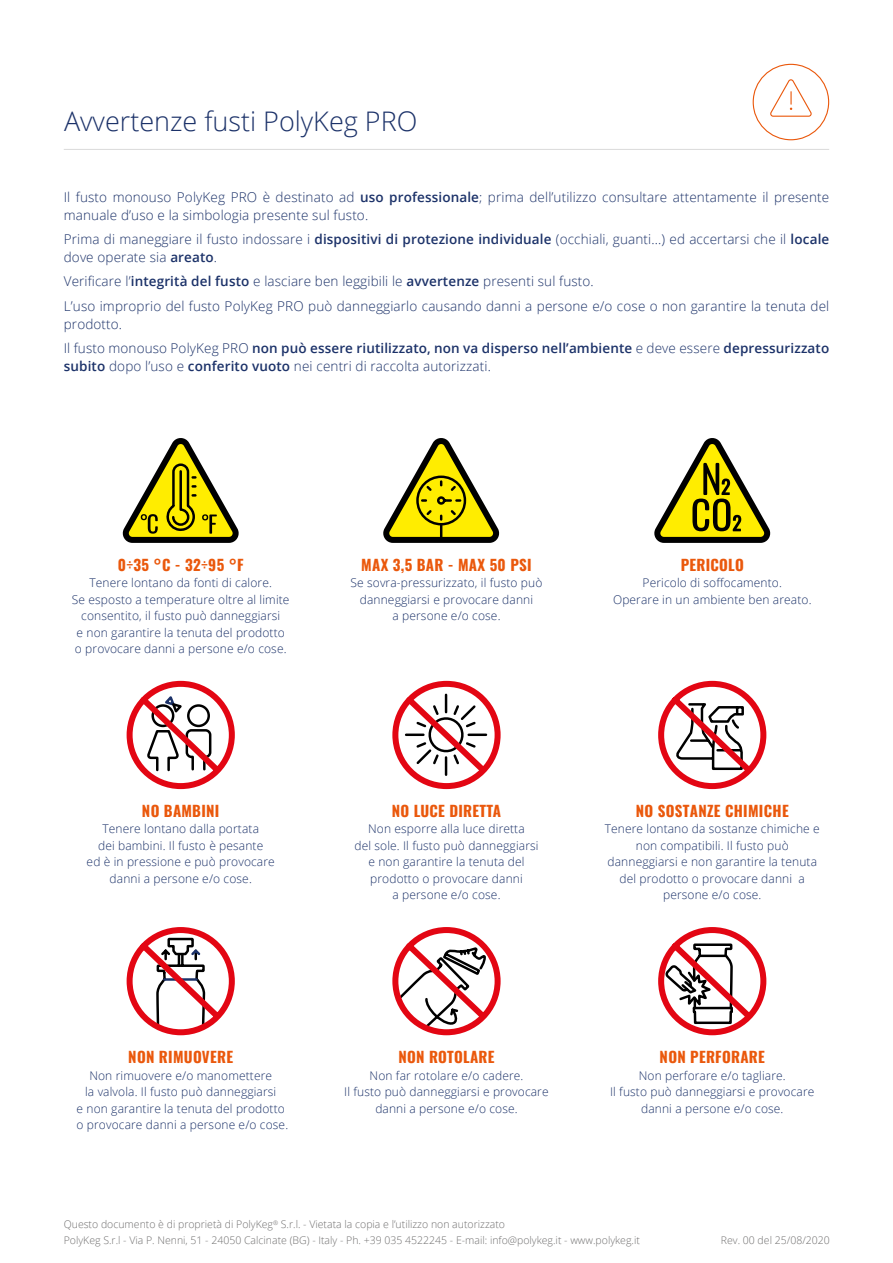
<style>
.page{position:relative;width:893px;height:1263px;background:#fff}
.page>*{position:absolute;margin:0;border:0;box-sizing:border-box;transform-origin:0 0}
.t1{font:300 27px "Open Sans";color:#1c3269}
.t2{font:700 15px "Oswald";letter-spacing:.02em;color:#ea580c}
.t3{font:300 13.5px/18px "Open Sans";letter-spacing:.01em;color:#1c3269}
.t4{font:600 13.5px/24.5px "Open Sans";letter-spacing:.01em;color:#1c3269}
.t5{font:300 12px/16.5px "Open Sans";letter-spacing:.01em;color:#1c3269;text-align:center}
.t6{font:300 10.5px/15.8px "Open Sans";color:#706f6f}
.s1{font-weight:600}
.s2{font-weight:300}
</style>
<div class="page">
<div style="left:753px;top:64px;width:76px;height:76px;border:1px solid #ea580c;border-radius:50%"></div>
<svg style="left:770px;top:79px;width:42px;height:38px"></svg>
<hr style="left:64px;top:149px;width:765px;height:1px;background:#dadada">
<svg style="left:122px;top:438px;width:117px;height:105px"></svg>
<svg style="left:383px;top:438px;width:117px;height:105px"></svg>
<svg style="left:654px;top:438px;width:117px;height:105px"></svg>
<svg style="left:126px;top:680px;width:109px;height:110px"></svg>
<svg style="left:658px;top:680px;width:109px;height:110px"></svg>
<svg style="left:126px;top:927px;width:109px;height:109px"></svg>
<svg style="left:392px;top:680px;width:109px;height:356px"></svg>
<svg style="left:658px;top:927px;width:109px;height:109px"></svg>
<h1 class="t1" style="left:64px;top:102px;width:355px">Avvertenze fusti PolyKeg PRO</h1>
<p class="t3" style="left:64px;top:187px;width:767px">Il fusto monouso PolyKeg PRO è destinato ad <span class="s1">uso professionale</span>; prima dell’utilizzo consultare attentamente il presente manuale d’uso e la simbologia presente sul fusto.</p>
<p class="t3" style="left:64px;top:230px;width:767px">Prima di maneggiare il fusto indossare i <span class="s1">dispositivi di protezione individuale</span> (occhiali, guanti...) ed accertarsi che il <span class="s1">locale </span>dove operate sia <span class="s1">areato</span>.</p>
<p class="t3" style="left:64px;top:269px;width:767px;line-height:24.5px">Verificare l’<span class="s1">integrità del fusto</span> e lasciare ben leggibili le <span class="s1">avvertenze</span> presenti sul fusto.<br>L’uso improprio del fusto PolyKeg PRO può danneggiarlo causando danni a persone e/o cose o non garantire la tenuta del</p>
<p class="t4" style="left:64px;top:311px;width:767px"><span class="s2">prodotto.<br>Il fusto monouso PolyKeg PRO</span> non può essere riutilizzato, non va disperso nell’ambiente <span class="s2">e deve essere</span> depressurizzato</p>
<p class="t3" style="left:64px;top:357px;width:429px"><span class="s1">subito</span> dopo l’uso e <span class="s1">conferito vuoto</span> nei centri di raccolta autorizzati.</p>
<p class="t2" style="left:118px;top:551px;width:127px">0÷35 °C - 32÷95 °F</p>
<p class="t5" style="left:72px;top:574px;width:219px">Tenere lontano da fonti di calore.<br>Se esposto a temperature oltre al limite consentito, il fusto può danneggiarsi<br>e non garantire la tenuta del prodotto o provocare danni a persone e/o cose.</p>
<p class="t2" style="left:142px;top:797px;width:79px">NO BAMBINI</p>
<p class="t5" style="left:87px;top:820px;width:190px">Tenere lontano dalla portata<br>dei bambini. Il fusto è pesante<br>ed è in pressione e può provocare danni a persone e/o cose.</p>
<p class="t2" style="left:361px;top:551px;width:172px">MAX 3,5 BAR - MAX 50 PSI</p>
<p class="t5" style="left:351px;top:574px;width:193px">Se sovra-pressurizzato, il fusto può danneggiarsi e provocare danni<br>a persone e/o cose.</p>
<p class="t2" style="left:392px;top:797px;width:111px">NO LUCE DIRETTA</p>
<p class="t5" style="left:354px;top:820px;width:186px">Non esporre alla luce diretta<br>del sole. Il fusto può danneggiarsi e non garantire la tenuta del prodotto o provocare danni<br>a persone e/o cose.</p>
<p class="t2" style="left:681px;top:551px;width:65px">PERICOLO</p>
<p class="t5" style="left:613px;top:574px;width:200px">Pericolo di soffocamento.<br>Operare in un ambiente ben areato.</p>
<p class="t2" style="left:636px;top:797px;width:154px">NO SOSTANZE CHIMICHE</p>
<p class="t5" style="left:605px;top:820px;width:217px">Tenere lontano da sostanze chimiche e non compatibili. Il fusto può danneggiarsi e non garantire la tenuta del prodotto o provocare danni a persone e/o cose.</p>
<p class="t2" style="left:128px;top:1044px;width:106px">NON RIMUOVERE</p>
<p class="t5" style="left:77px;top:1067px;width:213px">Non rimuovere e/o manomettere<br>la valvola. Il fusto può danneggiarsi<br>e non garantire la tenuta del prodotto o provocare danni a persone e/o cose.</p>
<p class="t2" style="left:398px;top:1044px;width:98px">NON ROTOLARE</p>
<p class="t5" style="left:344px;top:1067px;width:206px">Non far rotolare e/o cadere.<br>Il fusto può danneggiarsi e provocare danni a persone e/o cose.</p>
<p class="t2" style="left:660px;top:1044px;width:107px">NON PERFORARE</p>
<p class="t5" style="left:610px;top:1067px;width:206px">Non perforare e/o tagliare.<br>Il fusto può danneggiarsi e provocare danni a persone e/o cose.</p>
<p class="t6" style="left:64px;top:1216px;width:578px">Questo documento è di proprietà di PolyKeg<sup>®</sup> S.r.l. - Vietata la copia e l’utilizzo non autorizzato<br>PolyKeg S.r.l - Via P. Nenni, 51 - 24050 Calcinate (BG) - Italy - Ph. +39 035 4522245 - E-mail: info@polykeg.it - www.polykeg.it</p>
<p class="t6" style="left:721px;top:1232px;width:111px">Rev. 00 del 25/08/2020</p>
</div>
